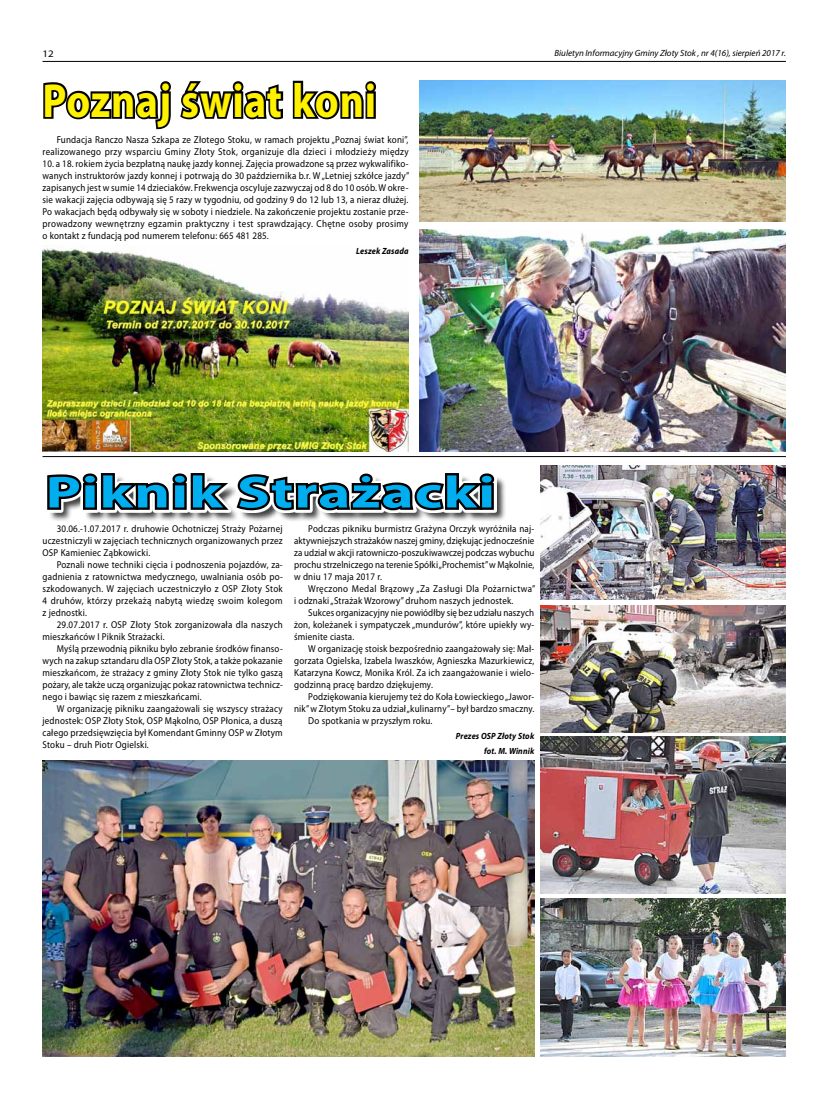
<style>
.page{position:relative;width:820px;height:1106px;background:#fff}
.page>*{position:absolute;margin:0;border:0;box-sizing:border-box;transform-origin:0 0}
.t1{font:700 47.9px "Myriad Pro";letter-spacing:.02em;color:#fff200;scale:.86 1}
.t2{font:700 45.2px "Myriad Pro";letter-spacing:.02em;color:#00aeef;scale:1.35 1}
.t3{font:10px/12px "Myriad Pro";letter-spacing:.02em;color:#000;text-align:justify;scale:.9 1}
.t4{font:10px "Myriad Pro";letter-spacing:.02em;color:#000;scale:1.1 1}
.t5{font:italic 9px "Myriad Pro";color:#000}
.t6{font:italic 700 9px/14.8px "Myriad Pro";letter-spacing:.02em;color:#000;text-align:right;scale:.9 1}
</style>
<div class="page">
<hr style="left:42px;top:61px;width:743px;height:1px;background:#000">
<img style="left:43px;top:246px;width:365px;height:205px">
<svg style="left:43px;top:81px;width:241px;height:49px"></svg>
<svg style="left:292px;top:80px;width:84px;height:40px"></svg>
<div style="left:49px;top:474px;width:457px;height:48px;background:#000;opacity:.75"></div>
<svg style="left:47px;top:473px;width:449px;height:41px"></svg>
<img style="left:420px;top:229px;width:365px;height:222px">
<img style="left:420px;top:81px;width:365px;height:140px">
<hr style="left:43px;top:456px;width:742px;height:1px;background:#000">
<img style="left:43px;top:760px;width:491px;height:296px">
<img style="left:540px;top:465px;width:245px;height:134px">
<img style="left:540px;top:736px;width:245px;height:157px">
<img style="left:540px;top:898px;width:245px;height:158px">
<img style="left:540px;top:605px;width:245px;height:127px">
<p class="t4" style="left:42px;top:48px;width:12px">12</p>
<p class="t5" style="left:554px;top:47px;width:233px">Biuletyn Informacyjny Gminy Złoty Stok , nr 4(16), sierpień 2017 r.</p>
<h1 class="t1" style="left:43px;top:69px;width:389px">Poznaj świat koni</h1>
<p class="t3" style="left:42px;top:134px;width:408px;text-align:right">Fundacja Ranczo Nasza Szkapa ze Złotego Stoku, w ramach projektu „Poznaj świat koni”, realizowanego przy wsparciu Gminy Złoty Stok, organizuje dla dzieci i młodzieży między</p>
<p class="t3" style="left:42px;top:158px;width:409px">10. a 18. rokiem życia bezpłatną naukę jazdy konnej. Zajęcia prowadzone są przez wykwalifiko&shy;wanych instruktorów jazdy konnej i potrwają do 30 października b.r. W „Letniej szkółce jazdy” zapisanych jest w sumie 14 dzieciaków. Frekwencja oscyluje zazwyczaj od 8 do 10 osób. W okre&shy;sie wakacji zajęcia odbywają się 5 razy w tygodniu, od godziny 9 do 12 lub 13, a nieraz dłużej.<br>Po wakacjach będą odbywały się w soboty i niedziele. Na zakończenie projektu zostanie prze&shy;prowadzony wewnętrzny egzamin praktyczny i test sprawdzający. Chętne osoby prosimy o kontakt z fundacją pod numerem telefonu: 665 481 285.</p>
<p class="t6" style="left:356px;top:243px;width:59px">Leszek Zasada</p>
<h2 class="t2" style="left:45px;top:463px;width:334px">Piknik Strażacki</h2>
<p class="t3" style="left:43px;top:522px;width:268px;text-indent:14px">30.06.-1.07.2017 r. druhowie Ochotniczej Straży Pożarnej uczestniczyli w zajęciach technicznych organizowanych przez OSP Kamieniec Ząbkowicki.</p>
<p class="t3" style="left:43px;top:558px;width:268px;text-indent:14px">Poznali nowe techniki cięcia i podnoszenia pojazdów, za&shy;gadnienia z ratownictwa medycznego, uwalniania osób po&shy;szkodowanych. W zajęciach uczestniczyło z OSP Złoty Stok 4 druhów, którzy przekażą nabytą wiedzę swoim kolegom z jednostki.</p>
<p class="t3" style="left:43px;top:618px;width:268px;text-indent:14px">29.07.2017 r. OSP Złoty Stok zorganizowała dla naszych mieszkańców I Piknik Strażacki.</p>
<p class="t3" style="left:43px;top:642px;width:268px;text-indent:14px">Myślą przewodnią pikniku było zebranie środków finanso&shy;wych na zakup sztandaru dla OSP Złoty Stok, a także pokazanie mieszkańcom, że strażacy z gminy Złoty Stok nie tylko gaszą pożary, ale także uczą organizując pokaz ratownictwa technicz&shy;nego i bawiąc się razem z mieszkańcami.</p>
<p class="t3" style="left:43px;top:702px;width:268px;text-indent:14px">W organizację pikniku zaangażowali się wszyscy strażacy jednostek: OSP Złoty Stok, OSP Mąkolno, OSP Płonica, a duszą całego przedsięwzięcia był Komendant Gminny OSP w Złotym Stoku – druh Piotr Ogielski.</p>
<p class="t3" style="left:294px;top:522px;width:268px;text-indent:14px">Podczas pikniku burmistrz Grażyna Orczyk wyróżniła naj&shy;aktywniejszych strażaków naszej gminy, dziękując jednocześnie za udział w akcji ratowniczo-poszukiwawczej podczas wybuchu prochu strzelniczego na terenie Spółki „Prochemist” w Mąkolnie, w dniu 17 maja 2017 r.</p>
<p class="t3" style="left:294px;top:582px;width:269px;text-indent:14px">Wręczono Medal Brązowy „Za Zasługi Dla Pożarnictwa” i odznaki „Strażak Wzorowy” druhom naszych jednostek.</p>
<p class="t3" style="left:294px;top:606px;width:268px;text-indent:14px">Sukces organizacyjny nie powiódłby się bez udziału naszych żon, koleżanek i sympatyczek „mundurów”, które upiekły wy&shy;śmienite ciasta.</p>
<p class="t3" style="left:294px;top:642px;width:268px;text-indent:14px">W organizację stoisk bezpośrednio zaangażowały się: Mał&shy;gorzata Ogielska, Izabela Iwaszków, Agnieszka Mazurkiewicz, Katarzyna Kowcz, Monika Król. Za ich zaangażowanie i wielo&shy;godzinną pracę bardzo dziękujemy.</p>
<p class="t3" style="left:308px;top:690px;width:252px">Podziękowania kierujemy też do Koła Łowieckiego „Jawor-</p>
<p class="t3" style="left:294px;top:702px;width:268px">nik” w Złotym Stoku za udział „kulinarny”– był bardzo smaczny.</p>
<p class="t3" style="left:308px;top:714px;width:139px">Do spotkania w przyszłym roku.</p>
<p class="t6" style="left:456px;top:728px;width:89px">Prezes OSP Złoty Stok fot. M. Winnik</p>
</div>
